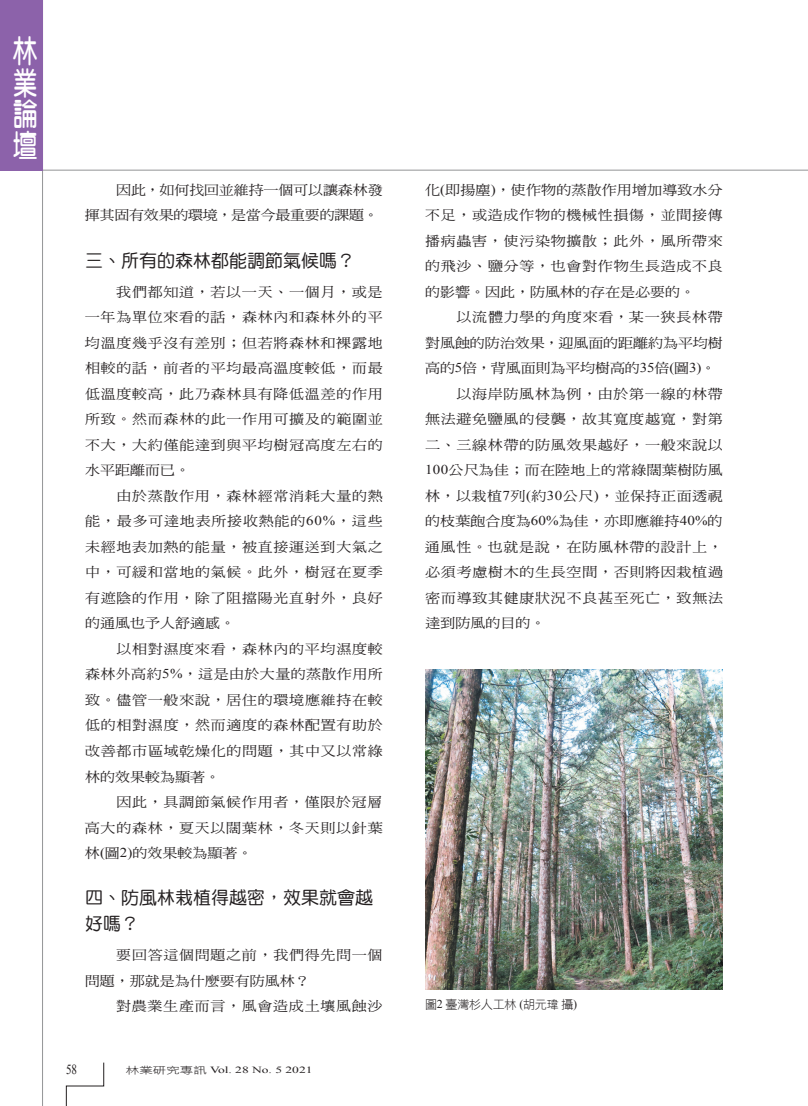
<style>
.page{position:relative;width:808px;height:1106px;background:#fff}
.page>*{position:absolute;margin:0;border:0;box-sizing:border-box;transform-origin:0 0}
.t1{font:31.5px/31.5px "DF Yuan W7 WINP BF";color:#fff;text-align:justify;scale:.77 1}
.t2{font:18px/25.5px "DF Yuan W5 WINP BF";color:#231f20}
.t3{font:13.8px "Times New Roman";color:#231f20;scale:.8 1}
.t4{font:13.5px/25.5px "DF Ming W5 WINP BF";letter-spacing:.045em;color:#231f20;text-align:justify;scale:1.11 1}
.t5{font:13.5px "DF Ming W5 WINP BF";letter-spacing:-.005em;color:#231f20;scale:1.11 1}
.t6{font:13.5px/25.5px "DF Ming W5 WINP BF";letter-spacing:-.015em;color:#231f20;scale:1.11 1}
.t7{font:13.5px "DF Ming W5 WINP BF";letter-spacing:.01em;color:#231f20;scale:1.11 1}
.t8{font:13.5px "DF Ming W5 WINP BF";letter-spacing:.015em;color:#231f20;scale:1.11 1}
.t9{font:13.5px "DF Ming W5 WINP BF";color:#231f20;scale:1.11 1}
.t10{font:12px "DF Hei W3 WINP BF";letter-spacing:-.015em;color:#231f20}
.t11{font:9.45px "Times New Roman";color:#231f20;scale:1.43 1}
.s1{font-family:"Times New Roman"}
.s2{font-family:"DF Hei W3 WINP BF"}
</style>
<div class="page">
<hr style="left:0;top:170px;width:808px;height:1px;background:#6c6d70">
<hr style="left:42px;top:0;width:1px;height:1106px;background:#6c6d70">
<svg style="left:66px;top:1062px;width:38px;height:44px"></svg>
<div style="left:0;top:0;width:43px;height:170px;background:#8c62aa"></div>
<img style="left:425px;top:670px;width:298px;height:319px">
<h1 class="t1" style="left:13px;top:35px;width:32px">林業論壇</h1>
<p class="t6" style="left:85px;top:177px;width:270px;text-indent:31px">因此，如何找回並維持一個可以讓森林發揮其固有效果的環境，是當今最重要的課題。</p>
<h2 class="t2" style="left:85px;top:247px;width:271px">三、所有的森林都能調節氣候嗎？</h2>
<p class="t4" style="left:85px;top:279px;width:270px;text-indent:31px">我們都知道，若以一天、一個月，或是一年為單位來看的話，森林內和森林外的平均溫度幾乎沒有差別；但若將森林和裸露地相較的話，前者的平均最高溫度較低，而最低溫度較高，此乃森林具有降低溫差的作用所致。然而森林的此一作用可擴及的範圍並不大，大約僅能達到與平均樹冠高度左右的水平距離而已。</p>
<p class="t4" style="left:85px;top:483px;width:270px;text-indent:31px">由於蒸散作用，森林經常消耗大量的熱能，最多可達地表所接收熱能的<span class="s1">60%</span>，這些未經地表加熱的能量，被直接運送到大氣之中，可緩和當地的氣候。此外，樹冠在夏季有遮陰的作用，除了阻擋陽光直射外，良好的通風也予人舒適感。</p>
<p class="t4" style="left:85px;top:636px;width:270px;text-indent:31px">以相對濕度來看，森林內的平均濕度較森林外高約<span class="s1">5%</span>，這是由於大量的蒸散作用所致。儘管一般來說，居住的環境應維持在較低的相對濕度，然而適度的森林配置有助於改善都市區域乾燥化的問題，其中又以常綠林的效果較為顯著。</p>
<p class="t4" style="left:85px;top:789px;width:270px;text-indent:32px">因此，具調節氣候作用者，僅限於冠層高大的森林，夏天以闊葉林，冬天則以針葉林<span class="s1">(</span>圖<span class="s1">2)</span>的效果較為顯著。</p>
<h2 class="t2" style="left:85px;top:885px;width:289px">四、防風林栽植得越密，效果就會越好嗎？</h2>
<p class="t4" style="left:85px;top:942px;width:270px;text-indent:31px">要回答這個問題之前，我們得先問一個問題，那就是為什麼要有防風林？</p>
<p class="t4" style="left:116px;top:993px;width:241px">對農業生產而言，風會造成土壤風蝕沙</p>
<p class="t3" style="left:66px;top:1060px;width:15px">58</p>
<p class="t11" style="left:126px;top:1063px;width:132px"><span class="s2">林業研究專訊</span> Vol. 28 No. 5 2021</p>
<p class="t4" style="left:425px;top:177px;width:270px">化<span class="s1">(</span>即揚塵<span class="s1">)</span>，使作物的蒸散作用增加導致水分不足，或造成作物的機械性損傷，並間接傳播病蟲害，使污染物擴散；此外，風所帶來的飛沙、鹽分等，也會對作物生長造成不良的影響。因此，防風林的存在是必要的。</p>
<p class="t4" style="left:456px;top:304px;width:242px">以流體力學的角度來看，某一狹長林帶</p>
<p class="t5" style="left:425px;top:336px;width:270px">對風蝕的防治效果，迎風面的距離約為平均樹</p>
<p class="t5" style="left:425px;top:361px;width:263px">高的<span class="s1">5</span>倍，背風面則為平均樹高的<span class="s1">35</span>倍<span class="s1">(</span>圖<span class="s1">3)</span>。</p>
<p class="t4" style="left:456px;top:381px;width:241px">以海岸防風林為例，由於第一線的林帶</p>
<p class="t4" style="left:425px;top:406px;width:270px">無法避免鹽風的侵襲，故其寬度越寬，對第</p>
<p class="t4" style="left:425px;top:432px;width:270px">二、三線林帶的防風效果越好，一般來說以</p>
<p class="t8" style="left:425px;top:463px;width:270px"><span class="s1">100</span>公尺為佳；而在陸地上的常綠闊葉樹防風</p>
<p class="t4" style="left:425px;top:483px;width:270px">林，以栽植<span class="s1">7</span>列<span class="s1">(</span>約<span class="s1">30</span>公尺<span class="s1">)</span>，並保持正面透視</p>
<p class="t7" style="left:425px;top:514px;width:270px">的枝葉飽合度為<span class="s1">60%</span>為佳，亦即應維持<span class="s1">40%</span>的</p>
<p class="t4" style="left:425px;top:534px;width:270px">通風性。也就是說，在防風林帶的設計上，</p>
<p class="t4" style="left:425px;top:559px;width:270px">必須考慮樹木的生長空間，否則將因栽植過</p>
<p class="t4" style="left:425px;top:585px;width:270px">密而導致其健康狀況不良甚至死亡，致無法</p>
<p class="t9" style="left:425px;top:616px;width:110px">達到防風的目的。</p>
<p class="t10" style="left:425px;top:998px;width:154px">圖<span class="s1">2</span> 臺灣杉人工林 <span class="s1">(</span>胡元瑋攝<span class="s1">)</span></p>
</div>
